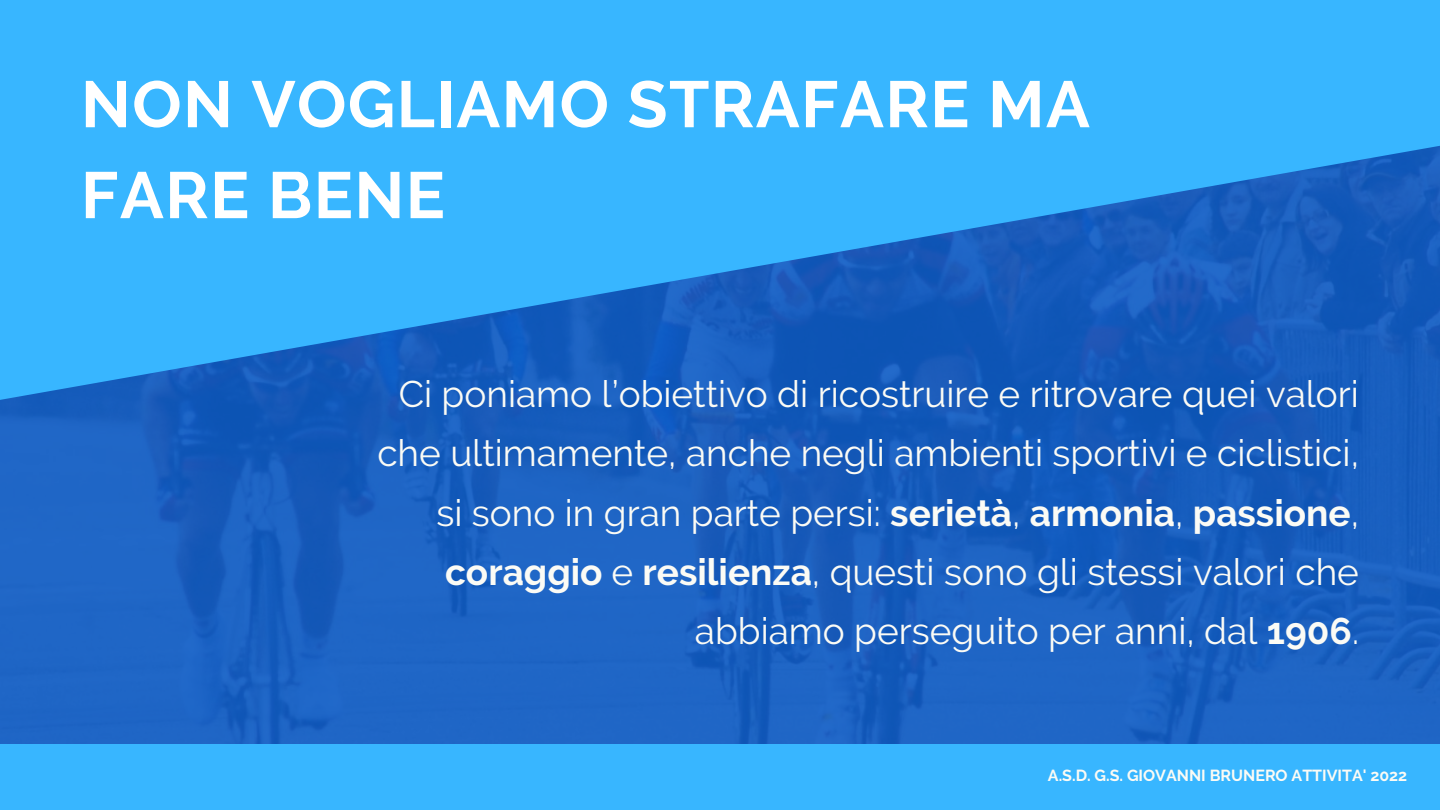
<style>
.page{position:relative;width:1440px;height:810px;background:#fff}
.page>*{position:absolute;margin:0;border:0;box-sizing:border-box;transform-origin:0 0}
.t1{font:700 65.3px/90.9px "Raleway";letter-spacing:.02em;color:#fff}
.t2{font:37px/59.3px "Raleway";color:#fbfbf5;text-align:right}
.t3{font:700 16px "Raleway";color:#fbfbf5}
.s1{font-weight:700}
</style>
<div class="page">
<img style="left:0;top:405px;width:1440px;height:339px">
<svg style="left:0;top:0;width:1440px;height:405px;background:#2c98e8"></svg>
<div style="left:0;top:744px;width:1440px;height:66px;background:#38b6ff"></div>
<p class="t1" style="left:81px;top:59px;width:1010px">NON VOGLIAMO STRAFARE MA<br>FARE BENE</p>
<p class="t2" style="left:377px;top:364px;width:983px">Ci poniamo l’obiettivo di ricostruire e ritrovare quei valori che ultimamente, anche negli ambienti sportivi e ciclistici, si sono in gran parte persi: <span class="s1">serietà</span>, <span class="s1">armonia</span>, <span class="s1">passione</span>, <span class="s1">coraggio</span> e <span class="s1">resilienza</span>, questi sono gli stessi valori che abbiamo perseguito per anni, dal <span class="s1">1906</span>.</p>
<p class="t3" style="left:1048px;top:766px;width:361px">A.S.D. G.S. GIOVANNI BRUNERO ATTIVITA' 2022</p>
</div>
